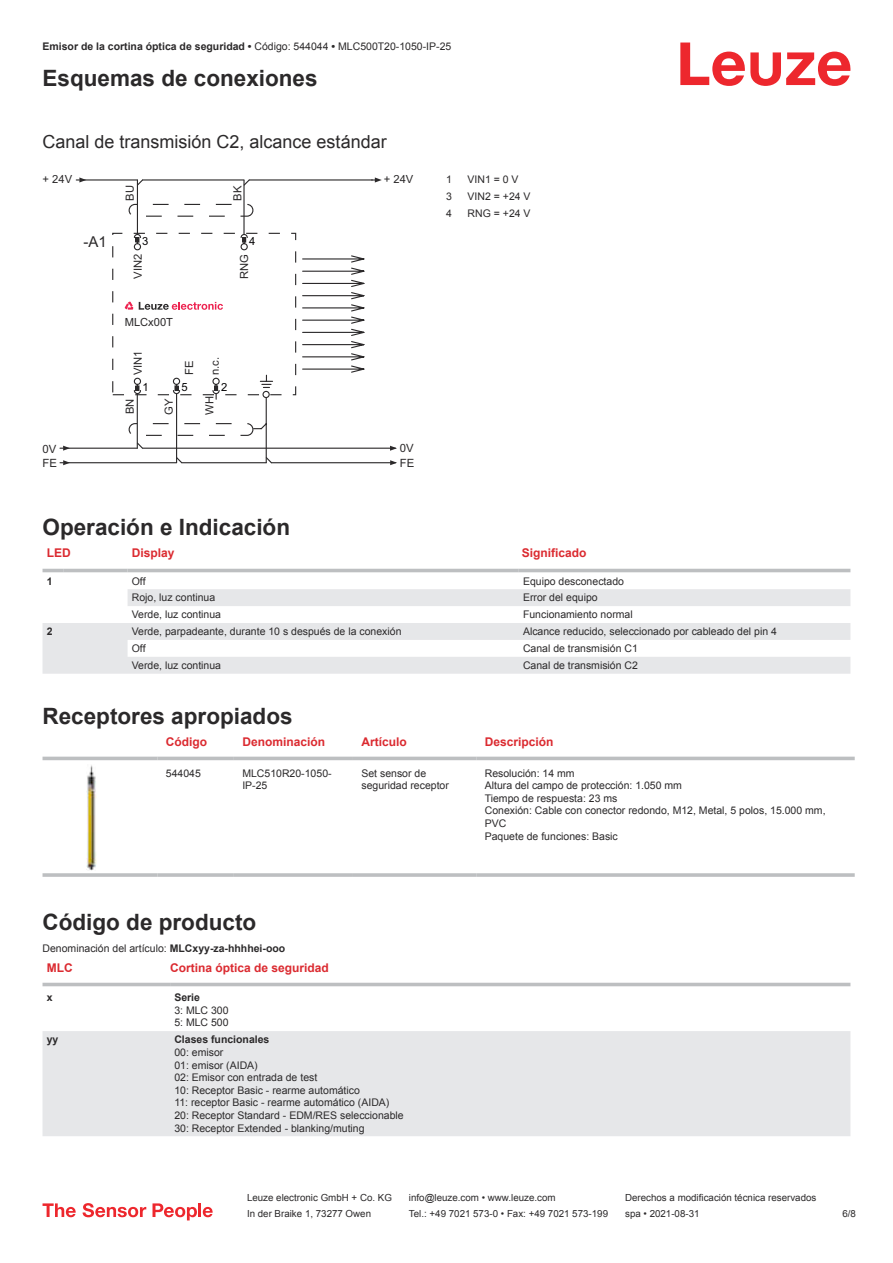
<style>
.page{position:relative;width:893px;height:1263px;background:#fff}
.page>*{position:absolute;margin:0;border:0;box-sizing:border-box;transform-origin:0 0}
.t1{font:700 22.5px "Arial";color:#2b292a}
.t2{font:18px "Arial";color:#2b292a}
.t3{font:15px "Arial";color:#2b292a}
.t4{font:700 12px "Arial";color:#db2a30}
.t5{font:11.4px "Arial";color:#2b292a}
.t6{font:11.25px "Arial";color:#2b292a}
.t7{font:11.25px "Arial";color:#040304}
.t8{font:10.5px/12.6px "Arial";color:#2b292a}
.t9{font:700 10.5px "Arial";color:#2b292a}
.t10{font:9.75px "Arial";color:#2b292a}
.s1{font-weight:400}
.s2{font-weight:700}
</style>
<div class="page">
<svg style="left:680px;top:43px;width:170px;height:43px"></svg>
<div style="left:43px;top:568px;width:807px;height:5px;background:#eceded"></div>
<svg style="left:43px;top:589px;width:807px;height:85px;fill:#e6e7e9"></svg>
<hr style="left:43px;top:569px;width:21px;height:3px;background:#bdbfc1">
<hr style="left:64px;top:569px;width:64px;height:3px;background:#bdbfc1">
<hr style="left:128px;top:569px;width:391px;height:3px;background:#bdbfc1">
<hr style="left:519px;top:569px;width:331px;height:3px;background:#bdbfc1">
<svg style="left:43px;top:756px;width:812px;height:114px"></svg>
<hr style="left:43px;top:757px;width:114px;height:3px;background:#bdbfc1">
<hr style="left:157px;top:757px;width:77px;height:3px;background:#bdbfc1">
<hr style="left:234px;top:757px;width:119px;height:3px;background:#bdbfc1">
<hr style="left:353px;top:757px;width:123px;height:3px;background:#bdbfc1">
<hr style="left:476px;top:757px;width:379px;height:3px;background:#bdbfc1">
<hr style="left:43px;top:873px;width:114px;height:4px;background:#bdbfc1">
<hr style="left:157px;top:873px;width:77px;height:4px;background:#c8c9cb">
<hr style="left:234px;top:873px;width:119px;height:4px;background:#c3c5c6">
<hr style="left:353px;top:873px;width:123px;height:4px;background:#bdbfc1">
<hr style="left:476px;top:873px;width:379px;height:4px;background:#c8c9cb">
<img style="left:87px;top:764px;width:9px;height:107px">
<div style="left:43px;top:982px;width:807px;height:5px;background:#ececed"></div>
<div style="left:43px;top:1031px;width:807px;height:105px;background:#e6e7e9"></div>
<hr style="left:43px;top:983px;width:127px;height:3px;background:#bdbfc1">
<hr style="left:170px;top:983px;width:680px;height:3px;background:#bdbfc1">
<svg style="left:43px;top:1203px;width:33px;height:14px"></svg>
<svg style="left:83px;top:1203px;width:63px;height:14px"></svg>
<svg style="left:153px;top:1203px;width:44px;height:17px"></svg>
<hr style="left:198px;top:1203px;width:3px;height:14px;background:#ed272d">
<svg style="left:203px;top:1207px;width:10px;height:10px"></svg>
<svg style="left:302px;top:255px;width:63px;height:118px"></svg>
<hr style="left:249px;top:179px;width:123px;height:2px;background:#2b292a">
<svg style="left:372px;top:177px;width:10px;height:6px"></svg>
<hr style="left:271px;top:462px;width:124px;height:1px;background:#2b292a">
<hr style="left:143px;top:448px;width:252px;height:1px;background:#2b292a">
<svg style="left:390px;top:446px;width:7px;height:5px"></svg>
<svg style="left:390px;top:460px;width:7px;height:5px"></svg>
<svg style="left:59px;top:177px;width:215px;height:288px"></svg>
<p class="t9" style="left:43px;top:42px;width:410px">Emisor de la cortina óptica de seguridad • <span class="s1">Código: 544044</span> • <span class="s1">MLC500T20-1050-IP-25</span></p>
<h1 class="t1" style="left:43px;top:69px;width:277px">Esquemas de conexiones</h1>
<h2 class="t2" style="left:43px;top:135px;width:346px">Canal de transmisión C2, alcance estándar</h2>
<p class="t6" style="left:43px;top:174px;width:31px">+ 24V</p>
<p class="t6" style="left:384px;top:175px;width:31px">+ 24V</p>
<p class="t6" style="left:126px;top:201px;width:17px;rotate:-90deg">BU</p>
<p class="t6" style="left:233px;top:201px;width:16px;rotate:-90deg">BK</p>
<h3 class="t3" style="left:84px;top:236px;width:25px">-A1</h3>
<p class="t7" style="left:142px;top:237px;width:8px">3</p>
<p class="t7" style="left:249px;top:237px;width:8px">4</p>
<p class="t6" style="left:133px;top:279px;width:26px;rotate:-90deg">VIN2</p>
<p class="t6" style="left:240px;top:279px;width:26px;rotate:-90deg">RNG</p>
<p class="t6" style="left:125px;top:318px;width:50px">MLCx00T</p>
<p class="t6" style="left:133px;top:375px;width:26px;rotate:-90deg">VIN1</p>
<p class="t7" style="left:142px;top:383px;width:8px">1</p>
<p class="t6" style="left:185px;top:375px;width:16px;rotate:-90deg">FE</p>
<p class="t7" style="left:182px;top:383px;width:8px">5</p>
<p class="t6" style="left:211px;top:375px;width:20px;rotate:-90deg">n.c.</p>
<p class="t7" style="left:221px;top:383px;width:8px">2</p>
<p class="t6" style="left:126px;top:414px;width:17px;rotate:-90deg">BN</p>
<p class="t6" style="left:164px;top:415px;width:18px;rotate:-90deg">GY</p>
<p class="t6" style="left:205px;top:414px;width:20px;rotate:-90deg">WH</p>
<p class="t5" style="left:43px;top:444px;width:15px">0V</p>
<p class="t5" style="left:400px;top:444px;width:15px">0V</p>
<p class="t5" style="left:43px;top:459px;width:16px">FE</p>
<p class="t5" style="left:400px;top:458px;width:16px">FE</p>
<p class="t8" style="left:446px;top:174px;width:7px">1</p>
<p class="t8" style="left:468px;top:174px;width:53px">VIN1 = 0 V</p>
<p class="t8" style="left:446px;top:191px;width:7px">3</p>
<p class="t8" style="left:468px;top:191px;width:65px">VIN2 = +24 V</p>
<p class="t8" style="left:446px;top:208px;width:7px">4</p>
<p class="t8" style="left:468px;top:208px;width:65px">RNG = +24 V</p>
<h1 class="t1" style="left:43px;top:518px;width:249px">Operación e Indicación</h1>
<p class="t4" style="left:47px;top:548px;width:25px">LED</p>
<p class="t4" style="left:132px;top:548px;width:44px">Display</p>
<p class="t4" style="left:522px;top:548px;width:66px">Significado</p>
<p class="t9" style="left:47px;top:577px;width:7px">1</p>
<p class="t8" style="left:132px;top:575px;width:15px">Off</p>
<p class="t8" style="left:523px;top:575px;width:102px">Equipo desconectado</p>
<p class="t8" style="left:132px;top:592px;width:85px">Rojo, luz continua</p>
<p class="t8" style="left:523px;top:592px;width:76px">Error del equipo</p>
<p class="t8" style="left:132px;top:609px;width:91px">Verde, luz continua</p>
<p class="t8" style="left:523px;top:609px;width:111px">Funcionamiento normal</p>
<p class="t9" style="left:47px;top:627px;width:7px">2</p>
<p class="t8" style="left:132px;top:626px;width:271px">Verde, parpadeante, durante 10 s después de la conexión</p>
<p class="t8" style="left:523px;top:626px;width:255px">Alcance reducido, seleccionado por cableado del pin 4</p>
<p class="t8" style="left:132px;top:643px;width:15px">Off</p>
<p class="t8" style="left:523px;top:643px;width:116px">Canal de transmisión C1</p>
<p class="t8" style="left:132px;top:660px;width:91px">Verde, luz continua</p>
<p class="t8" style="left:523px;top:660px;width:116px">Canal de transmisión C2</p>
<h1 class="t1" style="left:43px;top:707px;width:252px">Receptores apropiados</h1>
<p class="t4" style="left:166px;top:737px;width:43px">Código</p>
<p class="t4" style="left:242px;top:737px;width:84px">Denominación</p>
<p class="t4" style="left:361px;top:737px;width:47px">Artículo</p>
<p class="t4" style="left:485px;top:737px;width:70px">Descripción</p>
<p class="t8" style="left:166px;top:768px;width:37px">544045</p>
<p class="t8" style="left:242px;top:768px;width:91px">MLC510R20-1050-<br>IP-25</p>
<p class="t8" style="left:361px;top:768px;width:89px">Set sensor de seguridad receptor</p>
<p class="t8" style="left:485px;top:768px;width:342px">Resolución: 14 mm<br>Altura del campo de protección: 1.050 mm<br>Tiempo de respuesta: 23 ms<br>Conexión: Cable con conector redondo, M12, Metal, 5 polos, 15.000 mm,<br>PVC<br>Paquete de funciones: Basic</p>
<h1 class="t1" style="left:43px;top:913px;width:215px">Código de producto</h1>
<p class="t4" style="left:47px;top:963px;width:27px">MLC</p>
<p class="t4" style="left:170px;top:963px;width:160px">Cortina óptica de seguridad</p>
<p class="t9" style="left:47px;top:993px;width:7px">x</p>
<p class="t9" style="left:174px;top:993px;width:27px">Serie</p>
<p class="t8" style="left:174px;top:1005px;width:56px">3: MLC 300<br>5: MLC 500</p>
<p class="t9" style="left:47px;top:1035px;width:13px">yy</p>
<p class="t9" style="left:174px;top:1035px;width:97px">Clases funcionales</p>
<p class="t8" style="left:174px;top:1047px;width:231px">00: emisor<br>01: emisor (AIDA)<br>02: Emisor con entrada de test<br>10: Receptor Basic - rearme automático<br>11: receptor Basic - rearme automático (AIDA)<br>20: Receptor Standard - EDM/RES seleccionable 30: Receptor Extended - blanking/muting</p>
<p class="t8" style="left:43px;top:943px;width:244px">Denominación del artículo: <span class="s2">MLCxyy-za-hhhhei-ooo</span></p>
<p class="t10" style="left:247px;top:1194px;width:146px">Leuze electronic GmbH + Co. KG</p>
<p class="t10" style="left:409px;top:1194px;width:148px">info@leuze.com • www.leuze.com</p>
<p class="t10" style="left:625px;top:1194px;width:193px">Derechos a modificación técnica reservados</p>
<p class="t10" style="left:247px;top:1210px;width:126px">In der Braike 1, 73277 Owen</p>
<p class="t10" style="left:409px;top:1210px;width:201px">Tel.: +49 7021 573-0 • Fax: +49 7021 573-199</p>
<p class="t10" style="left:625px;top:1210px;width:76px">spa • 2021-08-31</p>
<p class="t10" style="left:842px;top:1210px;width:15px">6 /8</p>
</div>
